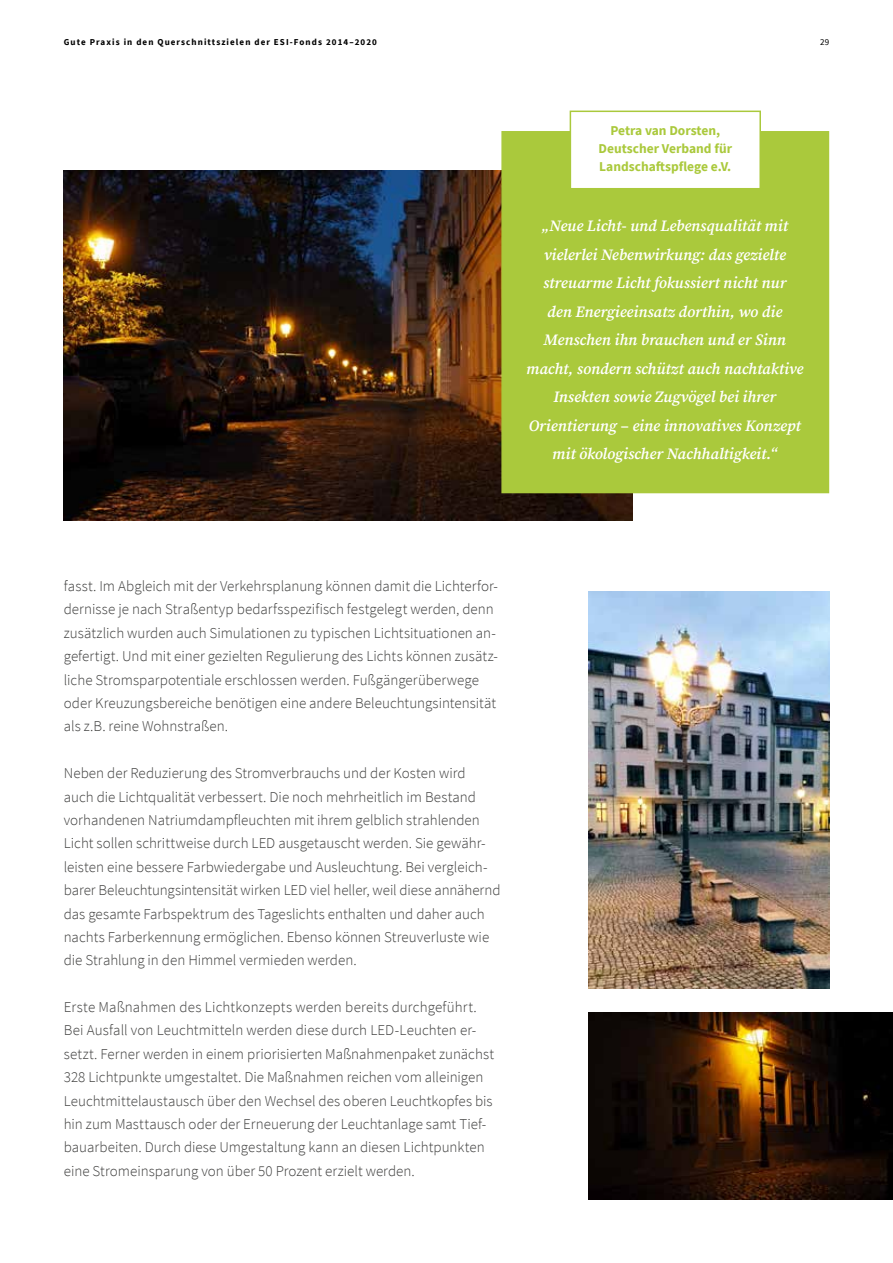
<style>
.page{position:relative;width:893px;height:1263px;background:#fff}
.page>*{position:absolute;margin:0;border:0;box-sizing:border-box;transform-origin:0 0}
.t1{font:italic 600 15.75px/28.5px "Source Serif Pro";color:#fff;text-align:center}
.t2{font:300 15px/23.4px "Source Sans Pro";color:#3c3c3b}
.t3{font:700 13.5px/18px "Source Sans Pro";color:#aac93c;text-align:center}
.t4{font:700 9px "Source Sans Pro";letter-spacing:.12em;color:#000}
.t5{font:9px "Source Sans Pro";color:#000}
</style>
<div class="page">
<img style="left:64px;top:170px;width:568px;height:351px">
<img style="left:588px;top:591px;width:241px;height:398px">
<img style="left:588px;top:1012px;width:305px;height:187px">
<div style="left:501px;top:131px;width:328px;height:362px;background:#aac93c;border:2px solid #aac93c"></div>
<div style="left:570px;top:111px;width:190px;height:78px;background:#fff"></div>
<div style="left:570px;top:111px;width:191px;height:78px;border:2px solid #aac93c"></div>
<p class="t4" style="left:64px;top:36px;width:315px">Gute Praxis in den Querschnittszielen der ESI-Fonds 2014–2020</p>
<p class="t5" style="left:820px;top:36px;width:10px">29</p>
<p class="t3" style="left:599px;top:121px;width:135px">Petra van Dorsten,<br>Deutscher Verband für<br>Landschaftspflege e.V.</p>
<p class="t1" style="left:526px;top:212px;width:279px">„Neue Licht- und Lebensqualität mit vielerlei Nebenwirkung: das gezielte streuarme Licht fokussiert nicht nur<br>den Energieeinsatz dorthin, wo die Menschen ihn brauchen und er Sinn macht, sondern schützt auch nachtaktive Insekten sowie Zugvögel bei ihrer Orientierung – eine innovatives Konzept mit ökologischer Nachhaltigkeit.“</p>
<p class="t2" style="left:64px;top:574px;width:436px">fasst. Im Abgleich mit der Verkehrsplanung können damit die Lichterfor&shy;dernisse je nach Straßentyp bedarfsspezifisch festgelegt werden, denn zusätzlich wurden auch Simulationen zu typischen Lichtsituationen an&shy;gefertigt. Und mit einer gezielten Regulierung des Lichts können zusätz&shy;liche Stromsparpotentiale erschlossen werden. Fußgängerüberwege oder Kreuzungsbereiche benötigen eine andere Beleuchtungsintensität als z.B. reine Wohnstraßen.</p>
<p class="t2" style="left:64px;top:761px;width:438px">Neben der Reduzierung des Stromverbrauchs und der Kosten wird<br>auch die Lichtqualität verbessert. Die noch mehrheitlich im Bestand vorhandenen Natriumdampfleuchten mit ihrem gelblich strahlenden Licht sollen schrittweise durch LED ausgetauscht werden. Sie gewähr&shy;leisten eine bessere Farbwiedergabe und Ausleuchtung. Bei vergleich&shy;barer Beleuchtungsintensität wirken LED viel heller, weil diese annähernd das gesamte Farbspektrum des Tageslichts enthalten und daher auch nachts Farberkennung ermöglichen. Ebenso können Streuverluste wie die Strahlung in den Himmel vermieden werden.</p>
<p class="t2" style="left:64px;top:995px;width:432px">Erste Maßnahmen des Lichtkonzepts werden bereits durchgeführt.<br>Bei Ausfall von Leuchtmitteln werden diese durch LED-Leuchten er&shy;setzt. Ferner werden in einem priorisierten Maßnahmenpaket zunächst 328 Lichtpunkte umgestaltet. Die Maßnahmen reichen vom alleinigen Leuchtmittelaustausch über den Wechsel des oberen Leuchtkopfes bis hin zum Masttausch oder der Erneuerung der Leuchtanlage samt Tief&shy;bauarbeiten. Durch diese Umgestaltung kann an diesen Lichtpunkten eine Stromeinsparung von über 50 Prozent erzielt werden.</p>
</div>
